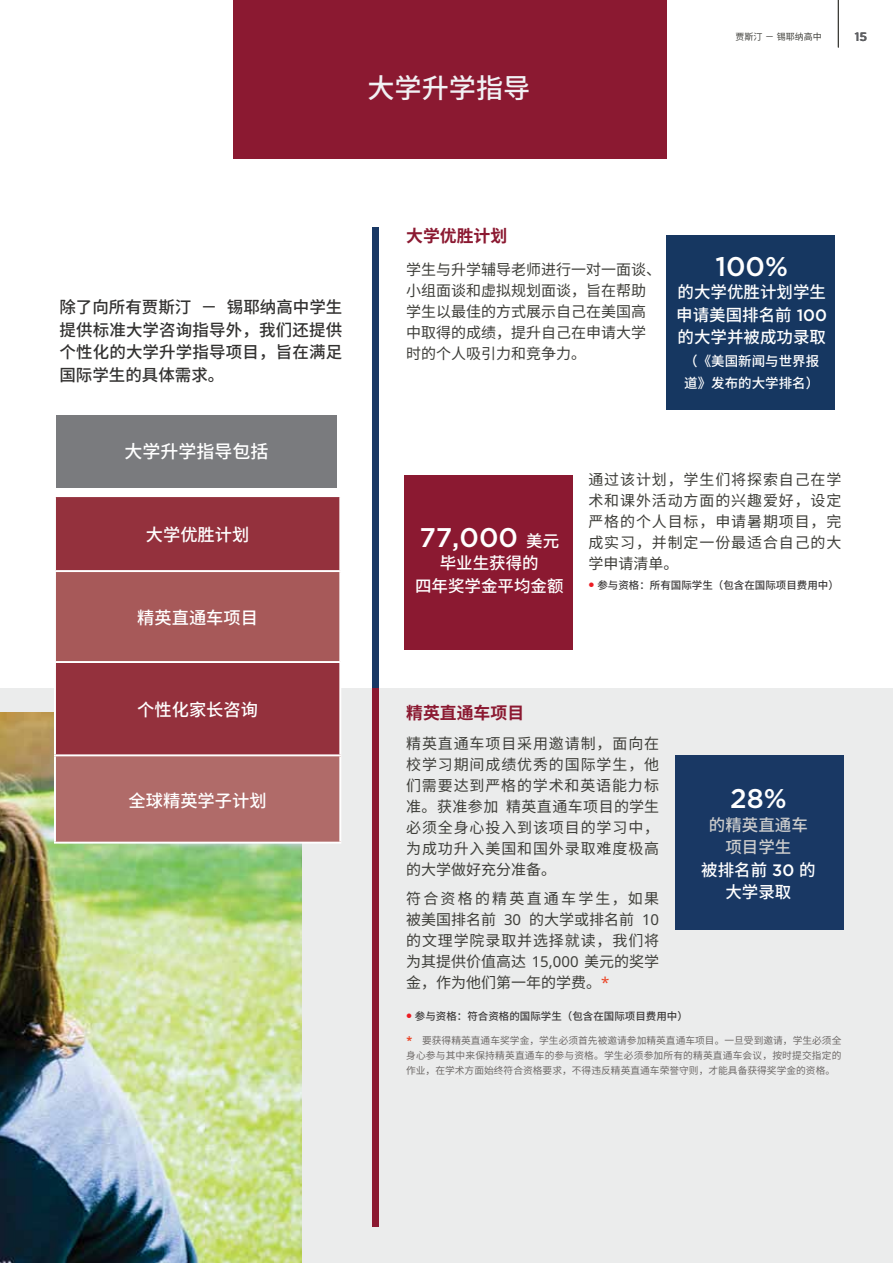
<style>
.page{position:relative;width:893px;height:1263px;background:#fff}
.page>*{position:absolute;margin:0;border:0;box-sizing:border-box;transform-origin:0 0}
.t1{font:500 27.15px "Noto Sans CJ Ksc";color:#f1f1f4}
.t2{font:500 27px "Gotham";color:#fff}
.t3{font:500 18px "Noto Sans CJ Ksc";color:#fff}
.t4{font:500 17.25px "Noto Sans CJ Ksc";color:#fff}
.t5{font:700 16.8px "Noto Sans CJ Ksc";color:#8b1931}
.t6{font:500 16.5px/22.5px "Noto Sans CJ Ksc";letter-spacing:.01em;color:#323130;text-align:justify}
.t7{font:500 16.5px/22.5px "Noto Sans CJ Ksc";color:#fff;text-align:justify}
.t8{font:500 16.5px/22.5px "Noto Sans CJ Ksc";color:#ccc;text-align:center}
.t9{font:15px/21px "Noto Sans CJ Ksc";color:#3e3e39;text-align:justify}
.t10{font:500 13.5px/22.5px "Noto Sans CJ Ksc";color:#fff}
.t11{font:500 12px "Gotham";color:#5e5f62}
.t12{font:500 10.5px "Noto Sans CJ Ksc";color:#3b3939}
.t13{font:9.75px/15px "Noto Sans CJ Ksc";color:#6d6967;text-align:justify}
.t14{font:9px "Noto Sans CJ Ksc";color:#3e3e39}
.s1{font-family:"Gotham"}
.s2{font-family:"Noto Sans CJ Ksc";font-size:16.5px}
.s3{font-family:"Gotham";font-weight:900;font-size:12px;color:#ed1c23}
.s4{font-family:"Noto Sans"}
.s5{font-family:"Noto Sans";color:#ea4324}
.s6{font-family:"Noto Sans";font-weight:700;font-size:10.5px;color:#ea4324}
.s7{color:#fff}
.s8{font-family:"Gotham";color:#fff}
</style>
<div class="page">
<div style="left:0;top:688px;width:893px;height:575px;background:#ebecec"></div>
<hr style="left:838px;top:0;width:1px;height:47px;background:#3e3e39">
<img style="left:0;top:713px;width:302px;height:550px">
<div style="left:233px;top:0;width:433px;height:158px;background:#8b1931"></div>
<div style="left:404px;top:475px;width:168px;height:175px;background:#8b1931"></div>
<div style="left:675px;top:755px;width:169px;height:175px;background:#193864"></div>
<div style="left:56px;top:415px;width:281px;height:72px;background:#7a7b7e"></div>
<div style="left:56px;top:497px;width:283px;height:257px;background:#94313d"></div>
<div style="left:55px;top:571px;width:285px;height:91px;background:#a75959"></div>
<div style="left:55px;top:755px;width:285px;height:88px;background:#b06b69"></div>
<hr style="left:54px;top:572px;width:2px;height:89px;background:#fff">
<hr style="left:54px;top:661px;width:287px;height:2px;background:#fff">
<hr style="left:54px;top:663px;width:2px;height:91px;background:#fff">
<hr style="left:54px;top:754px;width:287px;height:2px;background:#fff">
<hr style="left:54px;top:756px;width:2px;height:86px;background:#fff">
<hr style="left:54px;top:842px;width:287px;height:2px;background:#fff">
<hr style="left:339px;top:572px;width:2px;height:89px;background:#fff">
<hr style="left:339px;top:663px;width:2px;height:91px;background:#fff">
<hr style="left:339px;top:756px;width:2px;height:86px;background:#fff">
<hr style="left:54px;top:570px;width:287px;height:2px;background:#fff">
<div style="left:667px;top:235px;width:168px;height:175px;background:#163761"></div>
<div style="left:372px;top:229px;width:6px;height:998px;background:#8b1931"></div>
<div style="left:372px;top:228px;width:6px;height:460px;background:#193864"></div>
<h1 class="t1" style="left:367px;top:73px;width:165px">大学升学指导</h1>
<p class="t14" style="left:735px;top:32px;width:88px">贾斯汀－锡耶纳高中</p>
<p class="t11" style="left:855px;top:29px;width:14px">15</p>
<p class="t6" style="left:59px;top:296px;width:284px">除了向所有贾斯汀－锡耶纳高中学生提供标准大学咨询指导外，我们还提供个性化的大学升学指导项目，旨在满足国际学生的具体需求。</p>
<p class="t3" style="left:125px;top:441px;width:146px">大学升学指导包括</p>
<p class="t4" style="left:146px;top:525px;width:105px">大学优胜计划</p>
<p class="t4" style="left:137px;top:608px;width:122px">精英直通车项目</p>
<p class="t4" style="left:137px;top:700px;width:122px">个性化家长咨询</p>
<p class="t4" style="left:129px;top:790px;width:140px">全球精英学子计划</p>
<p class="t5" style="left:406px;top:226px;width:103px">大学优胜计划</p>
<p class="t9" style="left:406px;top:259px;width:256px;text-align:left">学生与升学辅导老师进行一对一面谈、小组面谈和虚拟规划面谈，旨在帮助学生以最佳的方式展示自己在美国高中取得的成绩，提升自己在申请大学时的个人吸引力和竞争力。</p>
<h2 class="t2" style="left:715px;top:248px;width:74px">100%</h2>
<p class="t7" style="left:676px;top:281px;width:152px">的大学优胜计划学生申请美国排名前 <span class="s1">100</span>的大学并被成功录取</p>
<p class="t10" style="left:684px;top:350px;width:136px">（《美国新闻与世界报道》发布的大学排名）</p>
<h2 class="t2" style="left:419px;top:520px;width:141px">77,000 <span class="s2">美元</span></h2>
<p class="t7" style="left:415px;top:552px;width:150px;text-align:center">毕业生获得的<br>四年奖学金平均金额</p>
<p class="t9" style="left:588px;top:469px;width:255px">通过该计划，学生们将探索自己在学术和课外活动方面的兴趣爱好，设定严格的个人目标，申请暑期项目，完成实习，并制定一份最适合自己的大学申请清单。</p>
<p class="t12" style="left:588px;top:579px;width:252px"><span class="s3">•</span> 参与资格：所有国际学生（包含在国际项目费用中）</p>
<p class="t5" style="left:406px;top:704px;width:120px">精英直通车项目</p>
<p class="t9" style="left:406px;top:734px;width:255px">精英直通车项目采用邀请制，面向在校学习期间成绩优秀的国际学生，他们需要达到严格的学术和英语能力标准。获准参加精英直通车项目的学生必须全身心投入到该项目的学习中，为成功升入美国和国外录取难度极高的大学做好充分准备。</p>
<p class="t9" style="left:406px;top:888px;width:255px">符合资格的精英直通车学生，如果被美国排名前 <span class="s4">30</span> 的大学或排名前 <span class="s4">10</span>的文理学院录取并选择就读，我们将为其提供价值高达 <span class="s4">15,000</span> 美元的奖学金，作为他们第一年的学费。<span class="s5">*</span></p>
<p class="t12" style="left:406px;top:1010px;width:283px"><span class="s3">•</span> 参与资格：符合资格的国际学生（包含在国际项目费用中）</p>
<p class="t13" style="left:406px;top:1033px;width:437px"><span class="s6">*</span> 要获得精英直通车奖学金，学生必须首先被邀请参加精英直通车项目。一旦受到邀请，学生必须全身心参与其中来保持精英直通车的参与资格。学生必须参加所有的精英直通车会议，按时提交指定的作业，在学术方面始终符合资格要求，不得违反精英直通车荣誉守则，才能具备获得奖学金的资格。</p>
<h2 class="t2" style="left:730px;top:781px;width:58px">28%</h2>
<p class="t8" style="left:701px;top:814px;width:116px">的精英直通车项目学生<br><span class="s7">被排名前</span> <span class="s8">30</span> <span class="s7">的大学录取</span></p>
</div>
